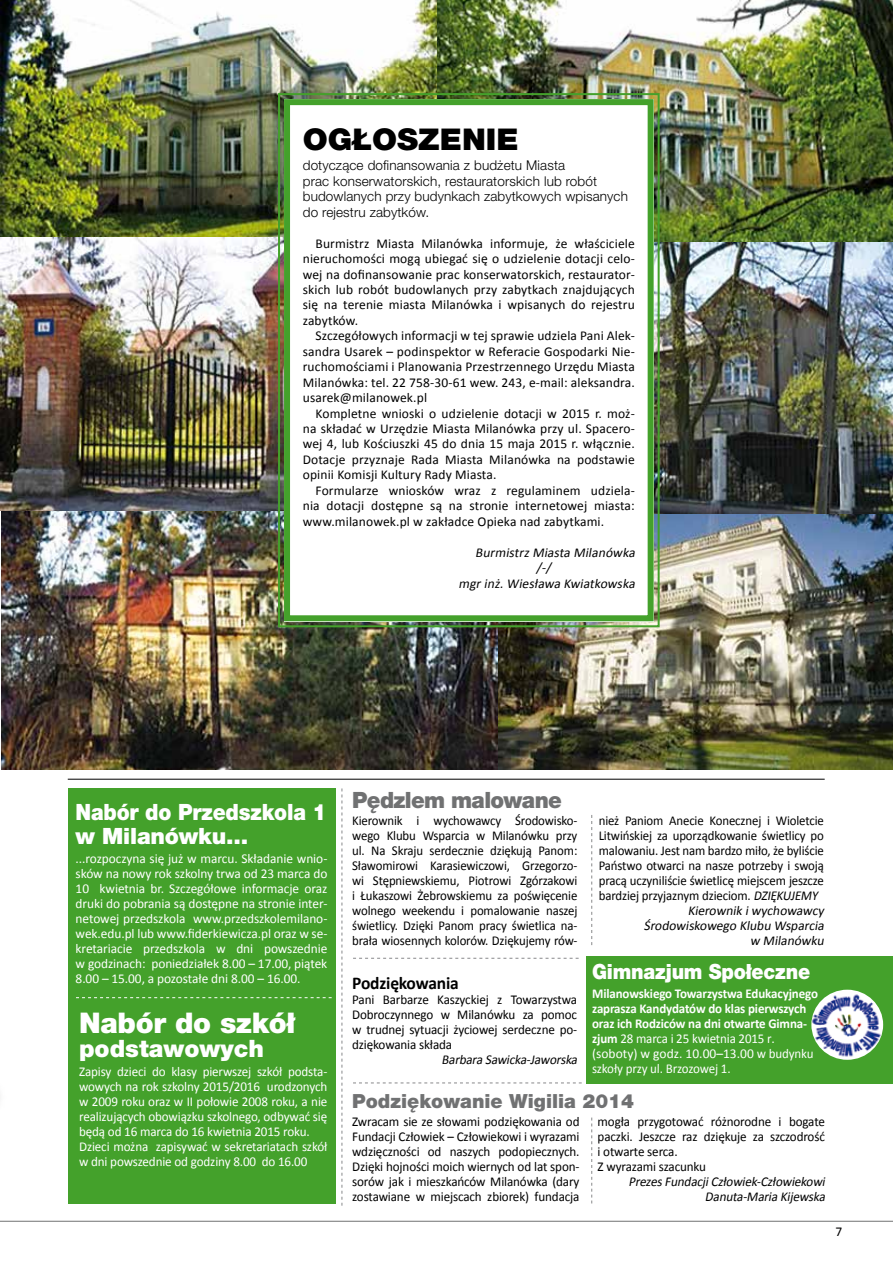
<style>
.page{position:relative;width:893px;height:1263px;background:#fff}
.page>*{position:absolute;margin:0;border:0;box-sizing:border-box;transform-origin:0 0}
.t1{font:900 30px "Helvetica Neue LT Pro";color:#000;scale:1.05 1}
.t2{font:900 28.5px "Helvetica Neue LT Pro";color:#fff}
.t3{font:900 24px "Helvetica Neue LT Pro";color:#fff}
.t4{font:900 22.5px/24px "Helvetica Neue LT Pro";letter-spacing:-.01em;color:#fff;scale:.92 1}
.t5{font:900 22.5px "Helvetica Neue LT Pro";color:#707172}
.t6{font:900 21px "Helvetica Neue LT Pro";color:#fff;scale:.92 1}
.t7{font:900 19.5px "Helvetica Neue LT Pro";color:#707172}
.t8{font:700 18px "Calibri";letter-spacing:-.01em;color:#000}
.t9{font:13.5px/15.5px "Calibri";letter-spacing:-.01em;color:#000;text-align:justify}
.t10{font:13.5px/15px "Calibri";letter-spacing:-.01em;color:#fff;text-align:justify}
.t11{font:13.5px/15px "Calibri";letter-spacing:-.01em;color:#000;text-align:justify;scale:.95 1}
.t12{font:700 13.5px/15px "Calibri";letter-spacing:-.01em;color:#fff;scale:.96 1}
.t13{font:italic 13.5px/15px "Calibri";color:#000;text-align:right}
.t14{font:300 13.5px/15.5px "Helvetica Neue LT Pro";letter-spacing:.01em;color:#000}
.s1{font-style:italic}
.s2{font-weight:400}
</style>
<div class="page">
<svg style="left:342px;top:788px;width:1px;height:418px"></svg>
<div style="left:69px;top:788px;width:267px;height:415px;background:#44a12b"></div>
<div style="left:586px;top:956px;width:307px;height:127px;background:#44a12b"></div>
<hr style="left:0;top:1221px;width:893px;height:1px;background:#707172">
<img style="left:811px;top:990px;width:72px;height:70px">
<hr style="left:68px;top:779px;width:757px;height:1px;background:#000">
<img style="left:0;top:0;width:437px;height:237px">
<img style="left:496px;top:513px;width:397px;height:257px">
<img style="left:437px;top:0;width:456px;height:242px">
<img style="left:1px;top:510px;width:496px;height:259px">
<img style="left:0;top:237px;width:277px;height:273px">
<img style="left:661px;top:242px;width:232px;height:271px">
<svg style="left:277px;top:92px;width:384px;height:536px"></svg>
<div style="left:284px;top:99px;width:370px;height:522px;border:6px solid #44a12b"></div>
<svg style="left:353px;top:1082px;width:229px;height:1px"></svg>
<svg style="left:76px;top:997px;width:256px;height:1px"></svg>
<svg style="left:353px;top:958px;width:226px;height:1px"></svg>
<svg style="left:591px;top:815px;width:1px;height:130px"></svg>
<svg style="left:591px;top:1117px;width:1px;height:86px"></svg>
<div style="left:0;top:850px;width:7px;height:413px;background:#fff"></div>
<h1 class="t1" style="left:303px;top:121px;width:22px">OGŁOSZENIE</h1>
<p class="t14" style="left:303px;top:158px;width:327px">dotyczące dofinansowania z budżetu Miasta<br>prac konserwatorskich, restauratorskich lub robót budowlanych przy budynkach zabytkowych wpisanych do rejestru zabytków.</p>
<p class="t9" style="left:303px;top:235px;width:334px;text-indent:13px">Burmistrz Miasta Milanówka informuje, że właściciele nieruchomości mogą ubiegać się o udzielenie dotacji celo&shy;wej na dofinansowanie prac konserwatorskich, restaurator&shy;skich lub robót budowlanych przy zabytkach znajdujących się na terenie miasta Milanówka i wpisanych do rejestru zabytków.</p>
<p class="t9" style="left:303px;top:327px;width:334px;text-indent:13px">Szczegółowych informacji w tej sprawie udziela Pani Alek&shy;sandra Usarek – podinspektor w Referacie Gospodarki Nie&shy;ruchomościami i Planowania Przestrzennego Urzędu Miasta Milanówka: tel. 22 758-30-61 wew. 243, e-mail: aleksandra. usarek@milanowek.pl</p>
<p class="t9" style="left:303px;top:405px;width:334px;text-indent:13px">Kompletne wnioski o udzielenie dotacji w 2015 r. moż&shy;na składać w Urzędzie Miasta Milanówka przy ul. Spacero&shy;wej 4, lub Kościuszki 45 do dnia 15 maja 2015 r. włącznie.<br>Dotacje przyznaje Rada Miasta Milanówka na podstawie opinii Komisji Kultury Rady Miasta.</p>
<p class="t9" style="left:303px;top:482px;width:334px;text-indent:13px">Formularze wniosków wraz z regulaminem udziela&shy;nia dotacji dostępne są na stronie internetowej miasta: www.milanowek.pl w zakładce Opieka nad zabytkami.</p>
<p class="t13" style="left:475px;top:544px;width:164px">Burmistrz Miasta Milanówka</p>
<p class="t13" style="left:536px;top:559px;width:19px">/-/</p>
<p class="t13" style="left:458px;top:575px;width:181px">mgr inż.Wiesława Kwiatkowska</p>
<h3 class="t4" style="left:76px;top:800px;width:274px">Nabór do Przedszkola 1 w Milanówku...</h3>
<p class="t10" style="left:76px;top:851px;width:253px">...rozpoczyna się już w marcu. Składanie wnio&shy;sków na nowy rok szkolny trwa od 23 marca do 10 kwietnia br. Szczegółowe informacje oraz druki do pobrania są dostępne na stronie inter&shy;netowej przedszkola www.przedszkolemilano&shy;wek.edu.pl lub www.fiderkiewicza.pl oraz w se&shy;kretariacie przedszkola w dni powszednie w godzinach: poniedziałek 8.00 – 17.00, piątek 8.00 – 15.00, a pozostałe dni 8.00 – 16.00.</p>
<h2 class="t2" style="left:79px;top:1006px;width:218px">Nabór do szkół</h2>
<h3 class="t3" style="left:79px;top:1034px;width:186px">podstawowych</h3>
<p class="t10" style="left:79px;top:1063px;width:250px;text-align:left">Zapisy dzieci do klasy pierwszej szkół podsta&shy;wowych na rok szkolny 2015/2016 urodzonych w 2009 roku oraz w II połowie 2008 roku, a nie realizujących obowiązku szkolnego, odbywać się będą od 16 marca do 16 kwietnia 2015 roku.<br>Dzieci można zapisywać w sekretariatach szkół w dni powszednie od godziny 8.00 do 16.00</p>
<h3 class="t5" style="left:352px;top:786px;width:211px">Pędzlem malowane</h3>
<p class="t11" style="left:352px;top:813px;width:239px">Kierownik i wychowawcy Środowisko&shy;wego Klubu Wsparcia w Milanówku przy ul. Na Skraju serdecznie dziękują Panom:<br>Sławomirowi Karasiewiczowi, Grzegorzo&shy;wi Stępniewskiemu, Piotrowi Zgórzakowi i Łukaszowi Żebrowskiemu za poświęcenie wolnego weekendu i pomalowanie naszej świetlicy. Dzięki Panom pracy świetlica na&shy;brała wiosennych kolorów. Dziękujemy rów-</p>
<p class="t11" style="left:599px;top:813px;width:239px">nież Paniom Anecie Konecznej i Wioletcie</p>
<p class="t11" style="left:599px;top:828px;width:239px">Litwińskiej za uporządkowanie świetlicy po</p>
<p class="t11" style="left:599px;top:843px;width:239px">malowaniu. Jest nam bardzo miło, że byliście</p>
<p class="t11" style="left:599px;top:858px;width:239px">Państwo otwarci na nasze potrzeby i swoją</p>
<p class="t11" style="left:599px;top:873px;width:239px">pracą uczyniliście świetlicę miejscem jeszcze</p>
<p class="t11" style="left:599px;top:888px;width:235px">bardziej przyjaznym dzieciom. <span class="s1">DZIĘKUJEMY</span></p>
<p class="t13" style="left:688px;top:903px;width:140px">Kierownik iwychowawcy</p>
<p class="t13" style="left:644px;top:918px;width:184px">Środowiskowego Klubu Wsparcia</p>
<p class="t13" style="left:750px;top:933px;width:78px">w Milanówku</p>
<h3 class="t8" style="left:352px;top:972px;width:108px">Podziękowania</h3>
<p class="t9" style="left:352px;top:991px;width:227px;line-height:15px">Pani Barbarze Kaszyckiej z Towarzystwa Dobroczynnego w Milanówku za pomoc w trudnej sytuacji życiowej serdeczne po&shy;dziękowania składa</p>
<p class="t13" style="left:441px;top:1051px;width:140px">Barbara Sawicka-Jaworska</p>
<h3 class="t6" style="left:592px;top:959px;width:239px">Gimnazjum Społeczne</h3>
<p class="t12" style="left:592px;top:985px;width:237px">Milanowskiego Towarzystwa Edukacyjnego zaprasza Kandydatów do klas pierwszych oraz ich Rodziców na dni otwarte Gimna&shy;zjum <span class="s2">28 marca i 25 kwietnia 2015 r. (soboty) w godz. 10.00–13.00 w budynku szkoły przy ul. Brzozowej 1.</span></p>
<h3 class="t7" style="left:352px;top:1089px;width:283px">Podziękowanie Wigilia 2014</h3>
<p class="t9" style="left:352px;top:1114px;width:229px;line-height:15px">Zwracam sie ze słowami podziękowania od Fundacji Człowiek – Człowiekowi i wyrazami wdzięczności od naszych podopiecznych.<br>Dzięki hojności moich wiernych od lat spon&shy;sorów jak i mieszkańców Milanówka (dary zostawiane w miejscach zbiorek) fundacja</p>
<p class="t9" style="left:598px;top:1114px;width:229px;line-height:15px;text-align:left">mogła przygotować różnorodne i bogate paczki. Jeszcze raz dziękuje za szczodrość i otwarte serca.<br>Z wyrazami szacunku</p>
<p class="t13" style="left:628px;top:1174px;width:201px">PrezesFundacjiCzłowiek-Człowiekowi<br>Danuta-Maria Kijewska</p>
<p class="t9" style="left:836px;top:1223px;width:8px">7</p>
</div>
